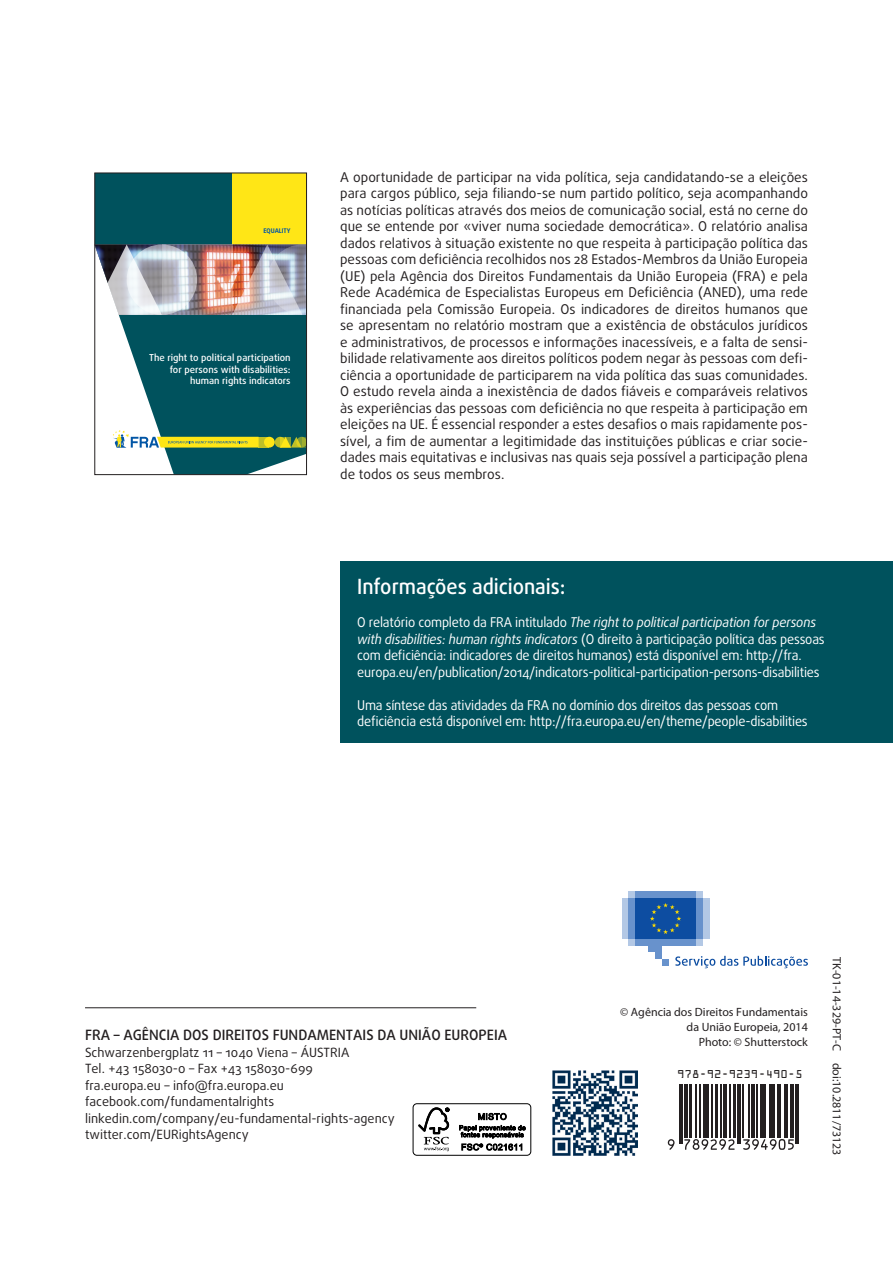
<style>
.page{position:relative;width:893px;height:1263px;background:#fff}
.page>*{position:absolute;margin:0;border:0;box-sizing:border-box;transform-origin:0 0}
.further_title{font:500 21px "Daxline Pro";letter-spacing:-.005em;color:#fff;scale:.95 1}
.t1{font:500 14.25px "Daxline Pro";color:#231f20}
.text_body{font:13.5px/16.5px "Daxline Pro";color:#231f20;text-align:justify}
.further_body{font:13.5px/16.5px "Daxline Pro";letter-spacing:-.015em;color:#fff;scale:.95 1}
.t2{font:12.75px "Daxline Pro";color:#231f20}
.t3{font:12px/15px "Myriad Pro";color:#231f20;text-align:right}
.t4{font:10.2px "OCRA Std";color:#231f20}
.t5{font:500 9.6px/11.6px "Daxline Pro";color:#fff;text-align:right}
.t6{font:700 6.45px "Daxline Pro";color:#0155a5}
.s1{font-style:italic}
</style>
<div class="page">
<hr style="left:85px;top:1007px;width:391px;height:1px;background:#231f20">
<img style="left:553px;top:1070px;width:85px;height:85px">
<svg style="left:112px;top:315px;width:193px;height:158px;fill:#00525d"></svg>
<div style="left:95px;top:173px;width:212px;height:71px;background:#00525d"></div>
<div style="left:232px;top:173px;width:75px;height:71px;background:#ffe616"></div>
<div style="left:275px;top:437px;width:11px;height:11px;background:#bfc027;border-radius:50%"></div>
<div style="left:259px;top:437px;width:10px;height:11px;background:#bfc027"></div>
<div style="left:264px;top:437px;width:11px;height:11px;background:#ffe616;border-radius:50%"></div>
<svg style="left:291px;top:437px;width:8px;height:11px"></svg>
<svg style="left:296px;top:437px;width:11px;height:11px"></svg>
<svg style="left:280px;top:437px;width:11px;height:11px"></svg>
<div style="left:302px;top:437px;width:5px;height:11px;background:#9ead30"></div>
<svg style="left:113px;top:430px;width:146px;height:18px"></svg>
<img style="left:96px;top:244px;width:209px;height:71px">
<img style="left:162px;top:244px;width:70px;height:71px">
<div style="left:94px;top:173px;width:213px;height:302px;border:1px solid #231f20"></div>
<div style="left:340px;top:561px;width:553px;height:182px;background:#00525d"></div>
<div style="left:628px;top:939px;width:75px;height:6px;background:#b3c8e5"></div>
<div style="left:628px;top:891px;width:75px;height:7px;background:#b3c8e5"></div>
<div style="left:635px;top:891px;width:61px;height:7px;background:#6892cc"></div>
<div style="left:635px;top:939px;width:61px;height:6px;background:#6892cc"></div>
<div style="left:696px;top:898px;width:7px;height:41px;background:#6892cc"></div>
<div style="left:703px;top:898px;width:6px;height:41px;background:#b3c8e5"></div>
<div style="left:628px;top:898px;width:7px;height:41px;background:#6892cc"></div>
<div style="left:622px;top:898px;width:6px;height:41px;background:#b3c8e5"></div>
<div style="left:649px;top:939px;width:13px;height:13px;background:#6892cc"></div>
<div style="left:655px;top:939px;width:7px;height:20px;background:#6892cc"></div>
<div style="left:662px;top:959px;width:7px;height:7px;background:#6892cc"></div>
<div style="left:635px;top:898px;width:61px;height:41px;background:#0d4da1"></div>
<svg style="left:650px;top:903px;width:31px;height:31px"></svg>
<svg style="left:675px;top:956px;width:133px;height:12px"></svg>
<div style="left:413px;top:1103px;width:118px;height:52px;border:1px solid #000;border-radius:4px"></div>
<svg style="left:418px;top:1107px;width:31px;height:44px"></svg>
<svg style="left:459px;top:1112px;width:67px;height:38px"></svg>
<svg style="left:668px;top:1139px;width:7px;height:11px"></svg>
<hr style="left:679px;top:1084px;width:1px;height:60px;background:#231f20">
<hr style="left:681px;top:1084px;width:2px;height:60px;background:#231f20">
<hr style="left:684px;top:1084px;width:4px;height:53px;background:#231f20">
<hr style="left:689px;top:1084px;width:3px;height:53px;background:#231f20">
<hr style="left:695px;top:1084px;width:2px;height:53px;background:#231f20">
<hr style="left:699px;top:1084px;width:1px;height:53px;background:#231f20">
<hr style="left:703px;top:1084px;width:1px;height:53px;background:#231f20">
<hr style="left:705px;top:1084px;width:4px;height:53px;background:#231f20">
<hr style="left:712px;top:1084px;width:1px;height:53px;background:#231f20">
<hr style="left:716px;top:1084px;width:2px;height:53px;background:#231f20">
<hr style="left:721px;top:1084px;width:1px;height:53px;background:#231f20">
<hr style="left:723px;top:1084px;width:4px;height:53px;background:#231f20">
<svg style="left:684px;top:1139px;width:51px;height:11px"></svg>
<hr style="left:730px;top:1084px;width:1px;height:53px;background:#231f20">
<hr style="left:733px;top:1084px;width:3px;height:53px;background:#231f20">
<hr style="left:737px;top:1084px;width:1px;height:60px;background:#231f20">
<hr style="left:740px;top:1084px;width:1px;height:60px;background:#231f20">
<hr style="left:742px;top:1084px;width:1px;height:53px;background:#231f20">
<hr style="left:748px;top:1084px;width:2px;height:53px;background:#231f20">
<hr style="left:751px;top:1084px;width:4px;height:53px;background:#231f20">
<hr style="left:756px;top:1084px;width:1px;height:53px;background:#231f20">
<hr style="left:760px;top:1084px;width:1px;height:53px;background:#231f20">
<hr style="left:762px;top:1084px;width:4px;height:53px;background:#231f20">
<hr style="left:769px;top:1084px;width:3px;height:53px;background:#231f20">
<hr style="left:774px;top:1084px;width:1px;height:53px;background:#231f20">
<hr style="left:778px;top:1084px;width:3px;height:53px;background:#231f20">
<hr style="left:784px;top:1084px;width:1px;height:53px;background:#231f20">
<svg style="left:743px;top:1139px;width:51px;height:11px"></svg>
<hr style="left:786px;top:1084px;width:2px;height:53px;background:#231f20">
<hr style="left:790px;top:1084px;width:4px;height:53px;background:#231f20">
<hr style="left:795px;top:1084px;width:1px;height:60px;background:#231f20">
<hr style="left:798px;top:1084px;width:1px;height:60px;background:#231f20">
<p class="t6" style="left:263px;top:226px;width:29px">EQUALITY</p>
<p class="t5" style="left:149px;top:352px;width:143px">The right to political participation for persons with disabilities: human rights indicators</p>
<p class="text_body" style="left:340px;top:169px;width:469px">A oportunidade de participar na vida política, seja candidatando‑se a eleições para cargos público, seja filiando‑se num partido político, seja acompanhando as notícias políticas através dos meios de comunicação social, está no cerne do que se entende por «viver numa sociedade democrática». O relatório analisa dados relativos à situação existente no que respeita à participação política das pessoas com deficiência recolhidos nos 28 Estados‑Membros da União Europeia (UE) pela Agência dos Direitos Fundamentais da União Europeia (FRA) e pela Rede Académica de Especialistas Europeus em Deficiência (ANED), uma rede financiada pela Comissão Europeia. Os indicadores de direitos humanos que se apresentam no relatório mostram que a existência de obstáculos jurídicos e administrativos, de processos e informações inacessíveis, e a falta de sensi‑ bilidade relativamente aos direitos políticos podem negar às pessoas com defi‑ ciência a oportunidade de participarem na vida política das suas comunidades.<br>O estudo revela ainda a inexistência de dados fiáveis e comparáveis relativos às experiências das pessoas com deficiência no que respeita à participação em eleições na UE. É essencial responder a estes desafios o mais rapidamente pos‑ sível, a fim de aumentar a legitimidade das instituições públicas e criar socie‑ dades mais equitativas e inclusivas nas quais seja possível a participação plena de todos os seus membros.</p>
<p class="further_title" style="left:357px;top:573px;width:221px">Informações adicionais:</p>
<p class="further_body" style="left:357px;top:614px;width:494px">O relatório completo da FRA intitulado <span class="s1">The right to political participation for persons with disabilities: human rights indicators</span> (O direito à participação política das pessoas com deficiência: indicadores de direitos humanos) está disponível em: http://fra. europa.eu/en/publication/2014/indicators‑political‑participation‑persons‑disabilities</p>
<p class="further_body" style="left:357px;top:697px;width:476px">Uma síntese das atividades da FRA no domínio dos direitos das pessoas com deficiência está disponível em: http://fra.europa.eu/en/theme/people‑disabilities</p>
<p class="t1" style="left:85px;top:1025px;width:424px">FRA – AGÊNCIA DOS DIREITOS FUNDAMENTAIS DA UNIÃO EUROPEIA</p>
<p class="t2" style="left:85px;top:1043px;width:266px">Schwarzenbergplatz 11 – 1040 Viena – ÁUSTRIA</p>
<p class="t2" style="left:85px;top:1060px;width:229px">Tel. +43 158030-0 – Fax +43 158030-699</p>
<p class="t2" style="left:85px;top:1076px;width:200px">fra.europa.eu – info@fra.europa.eu</p>
<p class="t2" style="left:85px;top:1093px;width:191px">facebook.com/fundamentalrights</p>
<p class="t2" style="left:85px;top:1109px;width:311px">linkedin.com/company/eu‑fundamental‑rights‑agency</p>
<p class="t2" style="left:85px;top:1126px;width:165px">twitter.com/EURightsAgency</p>
<p class="t3" style="left:620px;top:1004px;width:189px">© Agência dos Direitos Fundamentais da União Europeia, 2014</p>
<p class="t3" style="left:699px;top:1034px;width:111px">Photo: © Shutterstock</p>
<p class="t4" style="left:677px;top:1070px;width:127px">978-92-9239-490-5</p>
<p class="t3" style="left:845px;top:957px;width:200px;rotate:90deg">TK-01-14-329-PT-C doi:10.2811/73123</p>
</div>
